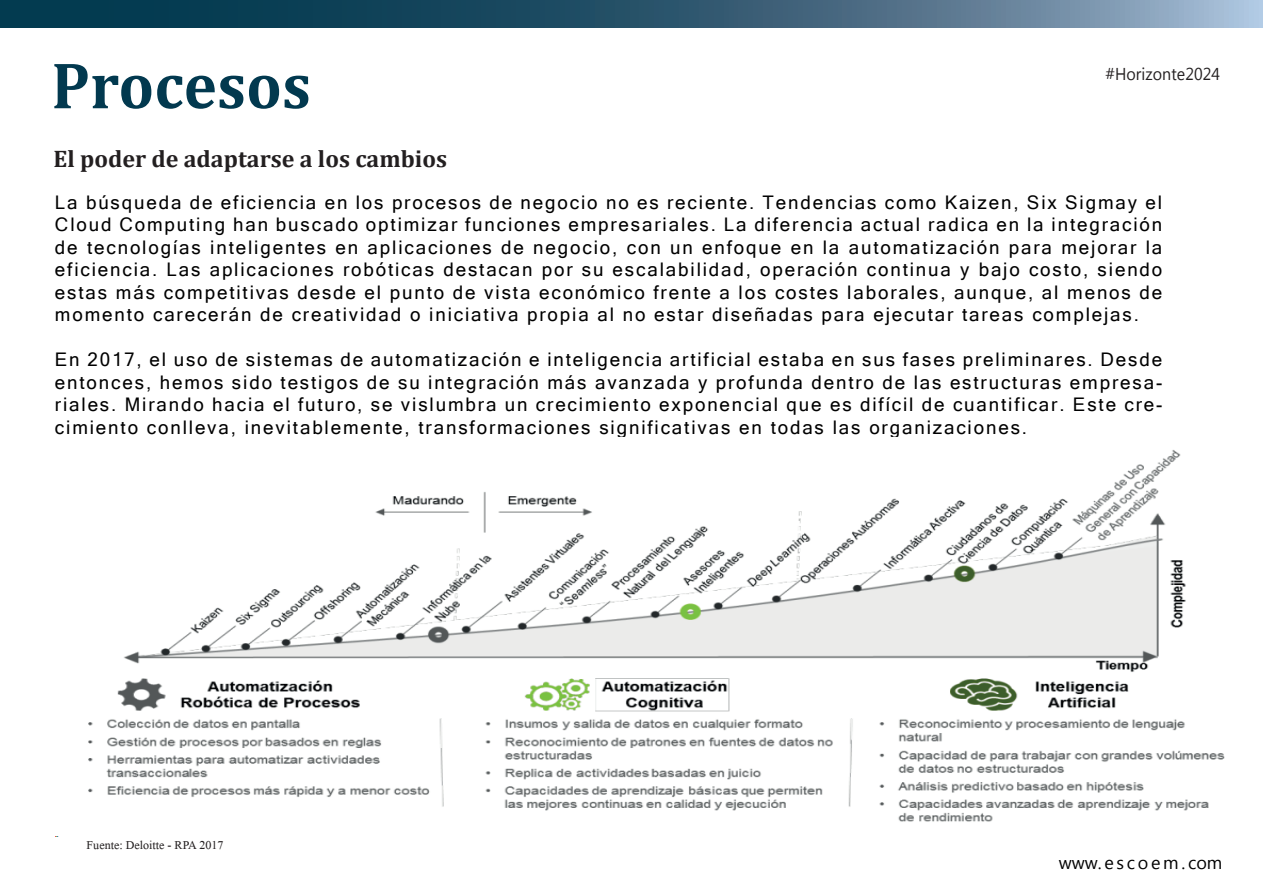
<style>
.page{position:relative;width:1263px;height:893px;background:#fff}
.page>*{position:absolute;margin:0;border:0;box-sizing:border-box;transform-origin:0 0}
.t1{font:700 66.3px "Cambria";letter-spacing:.005em;color:#02394f;scale:.95 1}
.t2{font:700 24px "Cambria";color:#231f20}
.t3{font:18.75px/22.5px "Microsoft Sans Serif";letter-spacing:.1em;color:#000001;text-align:justify}
.t4{font:18px "Microsoft Himalaya";color:#231f20}
.t5{font:18px "Microsoft New Tai Lue";letter-spacing:.15em;color:#000001}
.t6{font:17.1px "Microsoft New Tai Lue";letter-spacing:.005em;color:#231f20;scale:.93 1}
</style>
<div class="page">
<svg style="left:0;top:0;width:1263px;height:28px;background:#386077"></svg>
<img style="left:55px;top:450px;width:1170px;height:387px">
<h1 class="t1" style="left:51px;top:39px;width:275px">Procesos</h1>
<p class="t6" style="left:1105px;top:64px;width:125px">#Horizonte2024</p>
<p class="t2" style="left:54px;top:142px;width:395px">El poder de adaptarse a los cambios</p>
<p class="t3" style="left:55px;top:190px;width:1109px">La búsqueda de eficiencia en los procesos de negocio no es reciente. Tendencias como Kaizen, Six Sigmay el Cloud Computing han buscado optimizar funciones empresariales. La diferencia actual radica en la integración de tecnologías inteligentes en aplicaciones de negocio, con un enfoque en la automatización para mejorar la eficiencia. Las aplicaciones robóticas destacan por su escalabilidad, operación continua y bajo costo, siendo estas más competitivas desde el punto de vista económico frente a los costes laborales, aunque, al menos de momento carecerán de creatividad o iniciativa propia al no estar diseñadas para ejecutar tareas complejas.</p>
<p class="t3" style="left:55px;top:348px;width:1109px">En 2017, el uso de sistemas de automatización e inteligencia artificial estaba en sus fases preliminares. Desde entonces, hemos sido testigos de su integración más avanzada y profunda dentro de las estructuras empresa&shy;riales. Mirando hacia el futuro, se vislumbra un crecimiento exponencial que es difícil de cuantificar. Este cre&shy;cimiento conlleva, inevitablemente, transformaciones significativas en todas las organizaciones.</p>
<p class="t4" style="left:87px;top:832px;width:138px">Fuente: Deloitte - RPA 2017</p>
<p class="t5" style="left:1059px;top:852px;width:165px">www.escoem.com</p>
</div>
